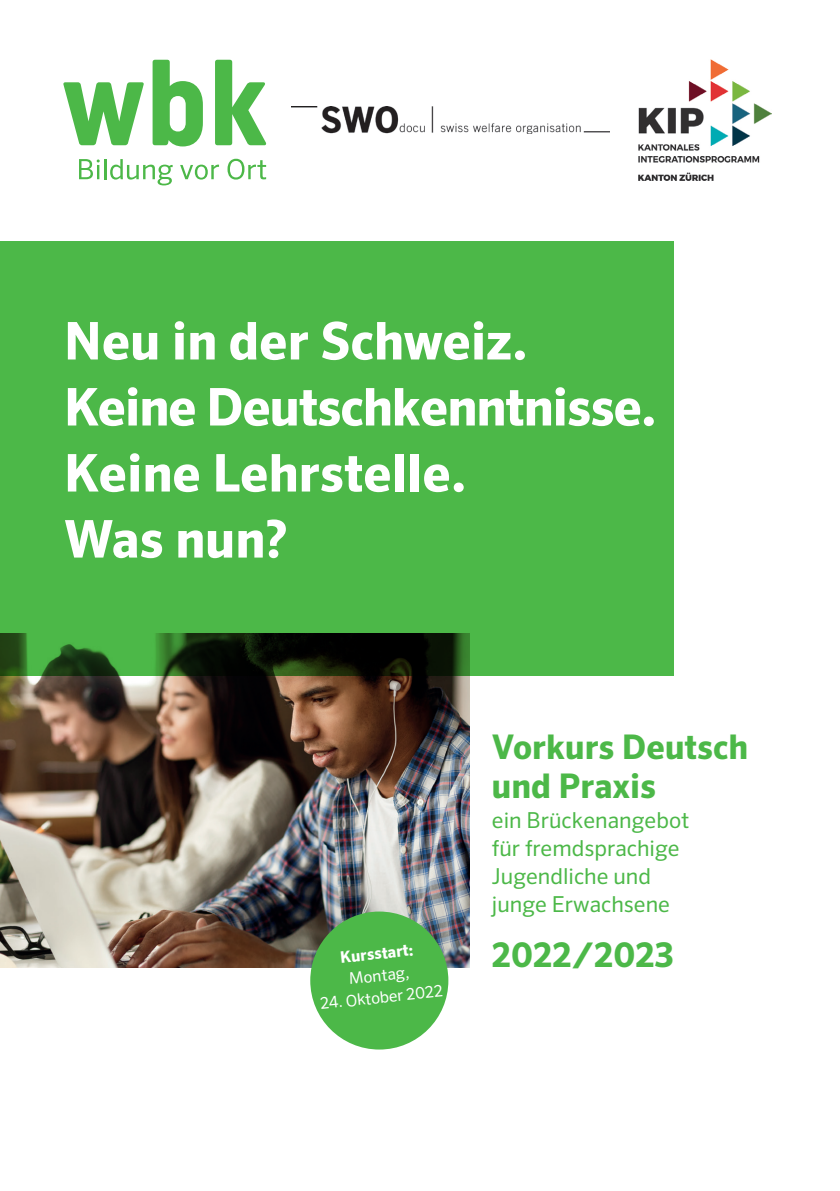
<style>
.page{position:relative;width:840px;height:1191px;background:#fff}
.page>*{position:absolute;margin:0;border:0;box-sizing:border-box;transform-origin:0 0}
.Text{font:700 52px "Sero Pro";color:#fff}
.Text-2{font:700 52px "Sero Pro";letter-spacing:-.02em;color:#fff}
.Text-3{font:700 34px/38px "Sero Pro";color:#4cb848}
.Text-4{font:22px/28px "Sero Pro";color:#4cb848}
.Text-5{font:16px "Sero Pro";color:#fff}
.Text-6{font:700 16px "Sero Pro";color:#fff}
</style>
<div class="page">
<div style="left:0;top:241px;width:673px;height:434px;background:#4cb848"></div>
<img style="left:0;top:633px;width:469px;height:334px">
<img style="left:291px;top:106px;width:317px;height:28px">
<svg style="left:63px;top:60px;width:203px;height:86px"></svg>
<svg style="left:79px;top:159px;width:21px;height:20px"></svg>
<hr style="left:104px;top:159px;width:2px;height:20px;background:#4cb848">
<svg style="left:110px;top:159px;width:62px;height:26px"></svg>
<svg style="left:180px;top:165px;width:39px;height:15px"></svg>
<svg style="left:227px;top:159px;width:39px;height:21px"></svg>
<img style="left:638px;top:59px;width:133px;height:122px">
<div style="left:310px;top:911px;width:138px;height:138px;background:#4cb848;border-radius:50%"></div>
<p class="Text" style="left:64px;top:309px;width:465px">Neu in der Schweiz.</p>
<p class="Text-2" style="left:64px;top:375px;width:594px">Keine Deutschkenntnisse.</p>
<p class="Text" style="left:64px;top:441px;width:404px">Keine Lehrstelle.</p>
<p class="Text" style="left:64px;top:507px;width:225px">Was nun?</p>
<p class="Text-3" style="left:491px;top:729px;width:257px">Vorkurs Deutsch und Praxis</p>
<p class="Text-4" style="left:491px;top:805px;width:199px">ein Brückenangebot für fremdsprachige</p>
<p class="Text-4" style="left:491px;top:861px;width:160px">Jugendliche und</p>
<p class="Text-4" style="left:491px;top:889px;width:179px">junge Erwachsene</p>
<p class="Text-6" style="left:339px;top:947px;width:75px;rotate:-6deg">Kursstart:</p>
<p class="Text-3" style="left:491px;top:936px;width:183px">2022/2023</p>
<p class="Text-5" style="left:348px;top:969px;width:62px;rotate:-6deg">Montag,</p>
<p class="Text-5" style="left:319px;top:994px;width:125px;rotate:-6deg">24. Oktober 2022</p>
</div>
